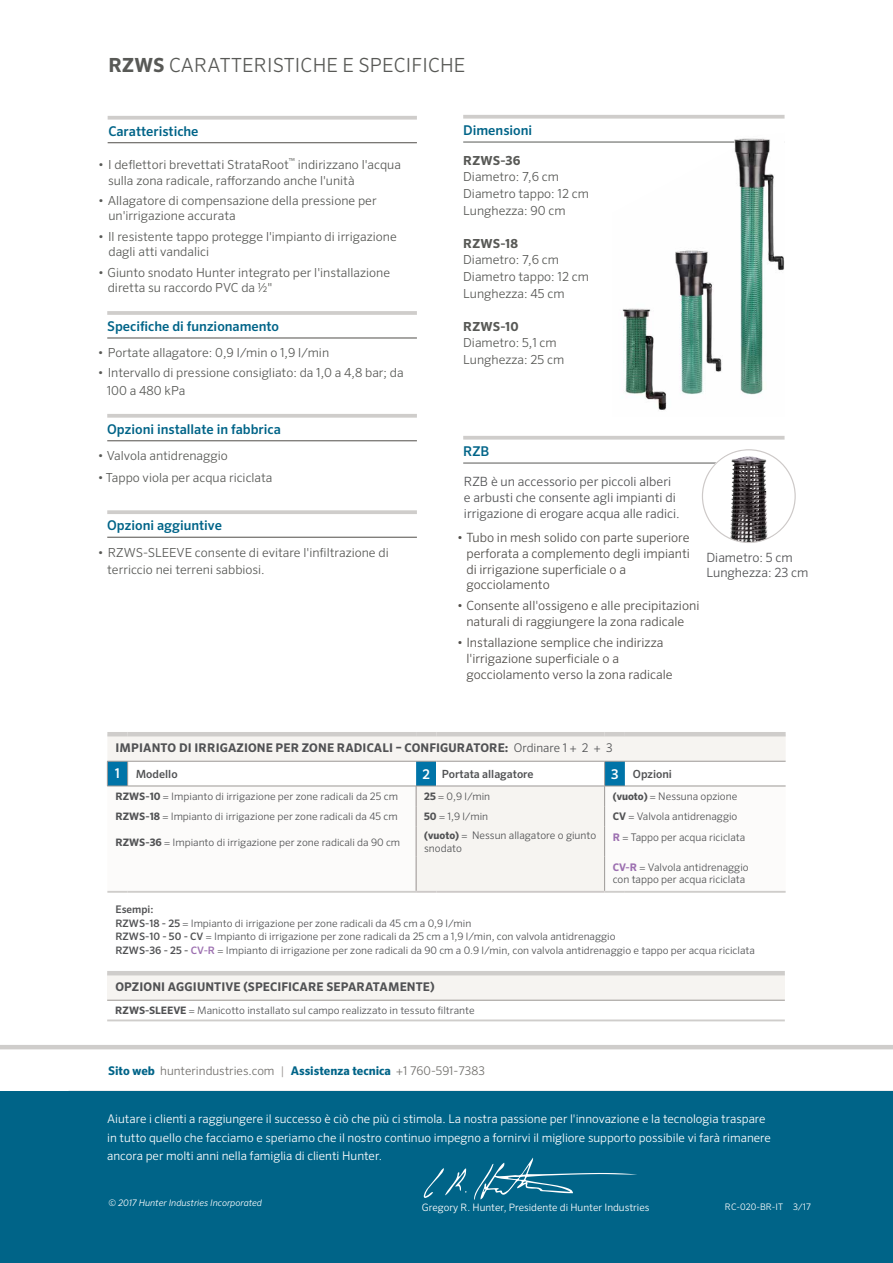
<style>
.page{position:relative;width:893px;height:1263px;background:#fff}
.page>*{position:absolute;margin:0;border:0;box-sizing:border-box;transform-origin:0 0}
.t1{font:300 19.5px "Sero Pro";letter-spacing:.01em;color:#585956}
.t2{font:500 13.5px "Sero Pro";color:#006488}
.t3{font:300 12.75px/15.8px "Sero Pro";color:#514e4a}
.t4{font:300 12.75px/15.8px "Sero Pro";color:#515254}
.t5{font:300 12.45px/16.8px "Sero Pro";color:#585956}
.t6{font:700 12.45px "Sero Pro";letter-spacing:.015em;color:#585956}
.t7{font:300 12px/18px "Sero Pro";color:#fff}
.t8{font:700 12px "Sero Pro";letter-spacing:.01em;color:#515254}
.t9{font:300 12px "Sero Pro";color:#716f6c}
.t10{font:500 11.25px "Sero Pro";color:#515254}
.t11{font:300 10.5px/12.6px "Sero Pro";color:#515254}
.t12{font:500 10.5px "Sero Pro";color:#515254}
.t13{font:300 10.35px/13.5px "Sero Pro";color:#515254}
.t14{font:300 10.2px "Sero Pro";color:#fff}
.t15{font:italic 300 9px "Sero Pro";color:#fff}
.t16{font:300 9px "Sero Pro";color:#fff}
.s1{font-weight:700}
.s2{font-weight:300}
.s3{font-size:13.5px;color:#fff}
.s4{font-weight:700;color:#9c6fb0}
.s5{font-weight:500}
.s6{font-weight:500;color:#9c6fb0}
.s7{font-weight:700;color:#006488}
.s8{color:#9c9896}
</style>
<div class="page">
<svg style="left:108px;top:116px;width:309px;height:4px"></svg>
<hr style="left:108px;top:142px;width:309px;height:1px;background:#514e4a">
<hr style="left:107px;top:311px;width:310px;height:4px;background:#cfcdcb">
<hr style="left:107px;top:338px;width:310px;height:1px;background:#514e4a">
<svg style="left:463px;top:115px;width:322px;height:4px"></svg>
<hr style="left:463px;top:142px;width:322px;height:1px;background:#585956">
<svg style="left:463px;top:436px;width:322px;height:4px"></svg>
<hr style="left:463px;top:463px;width:322px;height:1px;background:#585956">
<hr style="left:0;top:1045px;width:893px;height:4px;background:#cfcdcb">
<div style="left:0;top:1091px;width:893px;height:172px;background:#006488"></div>
<svg style="left:474px;top:1158px;width:163px;height:42px"></svg>
<svg style="left:424px;top:1168px;width:43px;height:30px"></svg>
<svg style="left:107px;top:414px;width:310px;height:4px"></svg>
<hr style="left:107px;top:440px;width:310px;height:1px;background:#514e4a">
<svg style="left:107px;top:510px;width:310px;height:4px"></svg>
<hr style="left:107px;top:537px;width:310px;height:1px;background:#514e4a">
<img style="left:612px;top:138px;width:173px;height:272px">
<svg style="left:700px;top:449px;width:96px;height:94px"></svg>
<svg style="left:107px;top:736px;width:679px;height:50px;fill:#f6f4f1"></svg>
<svg style="left:108px;top:826px;width:677px;height:65px"></svg>
<hr style="left:107px;top:732px;width:21px;height:4px;background:#cfcdcb">
<hr style="left:128px;top:732px;width:288px;height:4px;background:#cfcdcb">
<hr style="left:416px;top:732px;width:20px;height:4px;background:#cfcdcb">
<hr style="left:436px;top:732px;width:169px;height:4px;background:#cfcdcb">
<hr style="left:605px;top:732px;width:20px;height:4px;background:#cfcdcb">
<hr style="left:625px;top:732px;width:161px;height:4px;background:#cfcdcb">
<hr style="left:416px;top:825px;width:20px;height:2px;background:#f6f4f1">
<hr style="left:436px;top:825px;width:168px;height:2px;background:#f6f4f1">
<hr style="left:416px;top:855px;width:20px;height:2px;background:#f6f4f1">
<hr style="left:436px;top:855px;width:168px;height:2px;background:#f6f4f1">
<hr style="left:625px;top:786px;width:161px;height:1px;background:#9c9896">
<hr style="left:625px;top:761px;width:161px;height:1px;background:#9c9896">
<hr style="left:416px;top:826px;width:1px;height:30px;background:#97918f">
<hr style="left:416px;top:856px;width:1px;height:35px;background:#97918f">
<svg style="left:107px;top:761px;width:518px;height:65px"></svg>
<hr style="left:604px;top:826px;width:1px;height:30px;background:#9c9896">
<hr style="left:604px;top:856px;width:1px;height:35px;background:#9c9896">
<hr style="left:107px;top:891px;width:21px;height:2px;background:#cfcdcb">
<hr style="left:128px;top:891px;width:288px;height:2px;background:#cfcdcb">
<hr style="left:605px;top:891px;width:20px;height:2px;background:#cfcdcb">
<hr style="left:625px;top:891px;width:161px;height:2px;background:#cfcdcb">
<hr style="left:416px;top:891px;width:20px;height:2px;background:#cdc9c8">
<hr style="left:436px;top:891px;width:169px;height:2px;background:#cdc9c8">
<div style="left:107px;top:973px;width:678px;height:27px;background:#f6f4f1"></div>
<hr style="left:107px;top:1019px;width:678px;height:2px;background:#cfcdcb">
<hr style="left:107px;top:971px;width:678px;height:4px;background:#cfcdcb">
<hr style="left:107px;top:1000px;width:678px;height:1px;background:#9c9896">
<h1 class="t1" style="left:109px;top:53px;width:358px"><span class="s1">RZWS</span> CARATTERISTICHE E SPECIFICHE</h1>
<p class="t2" style="left:108px;top:123px;width:92px">Caratteristiche</p>
<p class="t5" style="left:108px;top:157px;width:295px;line-height:15.8px;text-indent:-10px">• I deflettori brevettati StrataRoot<sup>™</sup> indirizzano l'acqua sulla zona radicale, rafforzando anche l'unità</p>
<p class="t5" style="left:108px;top:193px;width:270px;line-height:15px;text-indent:-10px">• Allagatore di compensazione della pressione per un'irrigazione accurata</p>
<p class="t5" style="left:109px;top:228px;width:290px;line-height:15px;text-indent:-10px">• Il resistente tappo protegge l'impianto di irrigazione dagli atti vandalici</p>
<p class="t5" style="left:108px;top:264px;width:284px;line-height:15.8px;text-indent:-10px">• Giunto snodato Hunter integrato per l'installazione diretta su raccordo PVC da ½"</p>
<p class="t2" style="left:107px;top:318px;width:173px">Specifiche di funzionamento</p>
<p class="t5" style="left:98px;top:344px;width:233px">• Portate allagatore: 0,9 l/min o 1,9 l/min</p>
<p class="t5" style="left:107px;top:364px;width:298px;line-height:17.2px;text-indent:-9px">• Intervallo di pressione consigliato: da 1,0 a 4,8 bar; da<br>100 a 480 kPa</p>
<p class="t2" style="left:107px;top:421px;width:175px">Opzioni installate in fabbrica</p>
<p class="t5" style="left:98px;top:447px;width:132px">• Valvola antidrenaggio</p>
<p class="t5" style="left:98px;top:469px;width:176px">• Tappo viola per acqua riciclata</p>
<p class="t2" style="left:107px;top:517px;width:116px">Opzioni aggiuntive</p>
<p class="t5" style="left:107px;top:544px;width:283px;line-height:17.2px;text-indent:-10px">• RZWS-SLEEVE consente di evitare l'infiltrazione di terriccio nei terreni sabbiosi.</p>
<p class="t2" style="left:463px;top:122px;width:71px">Dimensioni</p>
<p class="t6" style="left:463px;top:153px;width:59px">RZWS-36</p>
<p class="t5" style="left:463px;top:168px;width:127px">Diametro: 7,6 cm<br>Diametro tappo: 12 cm<br>Lunghezza: 90 cm</p>
<p class="t6" style="left:463px;top:236px;width:56px">RZWS-18</p>
<p class="t5" style="left:463px;top:251px;width:127px">Diametro: 7,6 cm<br>Diametro tappo: 12 cm<br>Lunghezza: 45 cm</p>
<p class="t6" style="left:463px;top:319px;width:57px">RZWS-10</p>
<p class="t5" style="left:463px;top:335px;width:102px">Diametro: 5,1 cm<br>Lunghezza: 25 cm</p>
<p class="t2" style="left:463px;top:443px;width:28px">RZB</p>
<p class="t4" style="left:464px;top:474px;width:217px">RZB è un accessorio per piccoli alberi e arbusti che consente agli impianti di irrigazione di erogare acqua alle radici.</p>
<p class="t3" style="left:466px;top:530px;width:225px;text-indent:-9px">• Tubo in mesh solido con parte superiore perforata a complemento degli impianti di irrigazione superficiale o a gocciolamento</p>
<p class="t3" style="left:457px;top:598px;width:244px;text-align:center">• Consente all'ossigeno e alle precipitazioni naturali di raggiungere la zona radicale</p>
<p class="t3" style="left:466px;top:635px;width:208px;text-indent:-9px">• Installazione semplice che indirizza l'irrigazione superficiale o a gocciolamento verso la zona radicale</p>
<p class="t4" style="left:706px;top:549px;width:104px">Diametro: 5 cm<br>Lunghezza: 23 cm</p>
<p class="t8" style="left:116px;top:741px;width:499px">IMPIANTO DI IRRIGAZIONE PER ZONE RADICALI – CONFIGURATORE: <span class="s2">Ordinare 1 + 2 + 3</span></p>
<p class="t10" style="left:115px;top:767px;width:64px"><span class="s3">1</span> Modello</p>
<p class="t10" style="left:422px;top:767px;width:113px"><span class="s3">2</span> Portata allagatore</p>
<p class="t10" style="left:611px;top:767px;width:62px"><span class="s3">3</span> Opzioni</p>
<p class="t13" style="left:115px;top:790px;width:284px"><span class="s1">RZWS-10</span> = Impianto di irrigazione per zone radicali da 25 cm</p>
<p class="t13" style="left:424px;top:789px;width:67px"><span class="s1">25</span> = 0,9 l/min</p>
<p class="t11" style="left:613px;top:790px;width:126px"><span class="s1">(vuoto)</span> = Nessuna opzione</p>
<p class="t13" style="left:115px;top:810px;width:284px"><span class="s1">RZWS-18</span> = Impianto di irrigazione per zone radicali da 45 cm</p>
<p class="t13" style="left:424px;top:810px;width:65px"><span class="s1">50</span> = 1,9 l/min</p>
<p class="t11" style="left:613px;top:810px;width:126px"><span class="s1">CV</span> = Valvola antidrenaggio</p>
<p class="t13" style="left:115px;top:835px;width:286px"><span class="s1">RZWS-36</span> = Impianto di irrigazione per zone radicali da 90 cm</p>
<p class="t11" style="left:424px;top:829px;width:174px"><span class="s1">(vuoto)</span> = Nessun allagatore o giunto snodato</p>
<p class="t11" style="left:613px;top:830px;width:134px"><span class="s4">R</span> = Tappo per acqua riciclata</p>
<p class="t11" style="left:613px;top:860px;width:137px"><span class="s4">CV-R</span> = Valvola antidrenaggio con tappo per acqua riciclata</p>
<p class="t12" style="left:115px;top:903px;width:39px">Esempi:</p>
<p class="t13" style="left:115px;top:916px;width:641px"><span class="s5">RZWS-18 - 25</span> = Impianto di irrigazione per zone radicali da 45 cm a 0,9 l/min<br><span class="s5">RZWS-10 - 50 - CV</span> = Impianto di irrigazione per zone radicali da 25 cm a 1,9 l/min, con valvola antidrenaggio<br><span class="s5">RZWS-36 - 25 -</span> <span class="s6">CV-R</span> = Impianto di irrigazione per zone radicali da 90 cm a 0.9 l/min, con valvola antidrenaggio e tappo per acqua riciclata</p>
<p class="t8" style="left:115px;top:980px;width:321px">OPZIONI AGGIUNTIVE (SPECIFICARE SEPARATAMENTE)</p>
<p class="t13" style="left:115px;top:1003px;width:361px"><span class="s1">RZWS-SLEEVE</span> = Manicotto installato sul campo realizzato in tessuto filtrante</p>
<p class="t9" style="left:108px;top:1064px;width:378px"><span class="s7">Sito web</span> hunterindustries.com <span class="s8">|</span> <span class="s7">Assistenza tecnica</span> +1 760-591-7383</p>
<p class="t7" style="left:107px;top:1110px;width:665px">Aiutare i clienti a raggiungere il successo è ciò che più ci stimola. La nostra passione per l'innovazione e la tecnologia traspare in tutto quello che facciamo e speriamo che il nostro continuo impegno a fornirvi il migliore supporto possibile vi farà rimanere ancora per molti anni nella famiglia di clienti Hunter.</p>
<p class="t15" style="left:109px;top:1197px;width:155px">© 2017 Hunter Industries Incorporated</p>
<p class="t14" style="left:422px;top:1201px;width:229px">Gregory R. Hunter, Presidente di Hunter Industries</p>
<p class="t16" style="left:725px;top:1201px;width:88px">RC-020-BR-IT 3/17</p>
</div>
